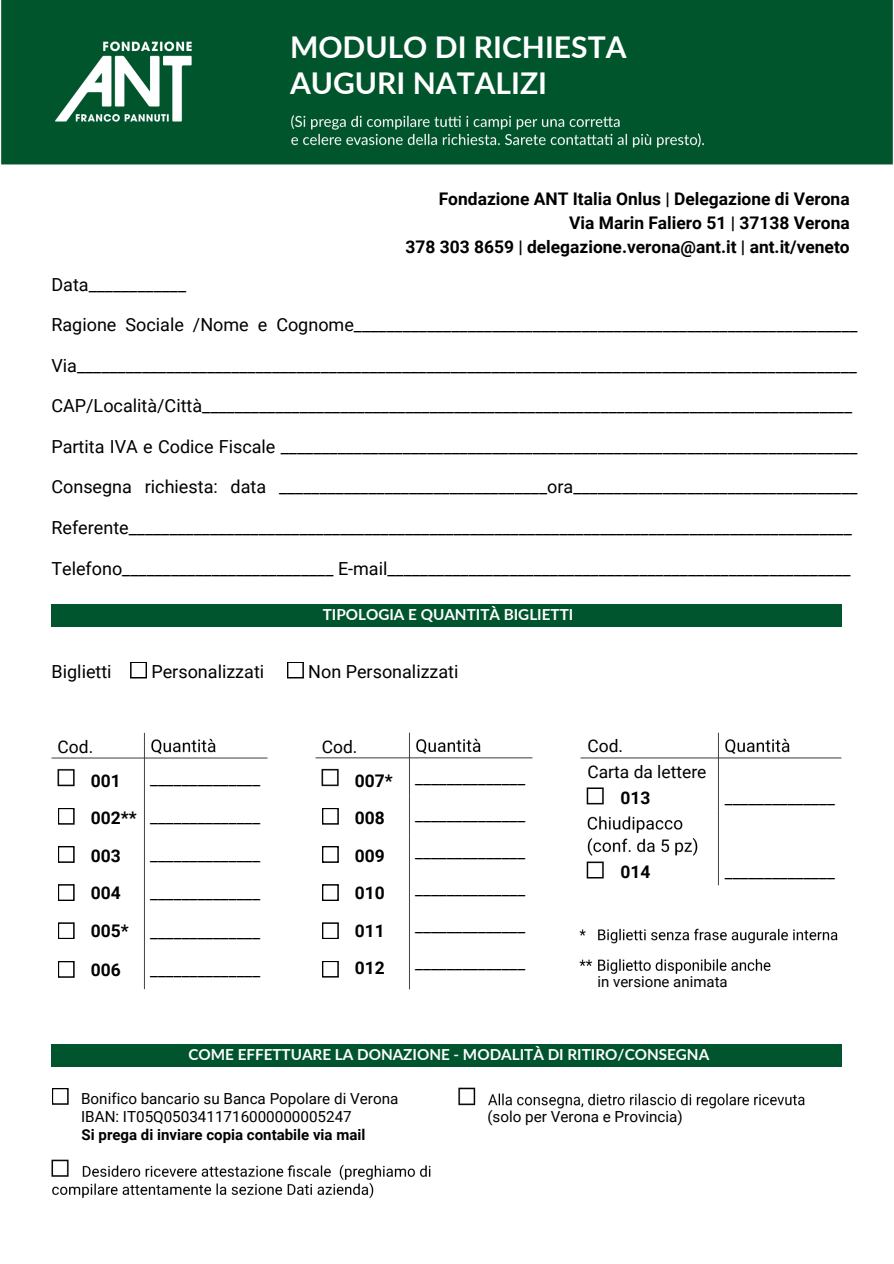
<style>
.page{position:relative;width:894px;height:1264px;background:#fff}
.page>*{position:absolute;margin:0;border:0;box-sizing:border-box;transform-origin:0 0}
.t1{font:700 30px/36px "Lato";color:#fff}
.t2{font:18px "Roboto";color:#000}
.t3{font:17.4px/38.2px "Roboto";color:#000;text-align:justify}
.t4{font:700 17.4px/37.8px "Roboto";color:#000}
.t5{font:700 15.3px "Lato";color:#fff}
.t6{font:15.15px "Roboto";color:#000}
.t7{font:700 15px "Roboto";color:#000}
.t8{font:15px "Roboto";color:#000}
</style>
<div class="page">
<svg style="left:52px;top:1088px;width:17px;height:16px"></svg>
<svg style="left:130px;top:662px;width:17px;height:16px"></svg>
<img style="left:51px;top:732px;width:217px;height:258px">
<svg style="left:287px;top:662px;width:17px;height:16px"></svg>
<img style="left:51px;top:1159px;width:380px;height:39px">
<img style="left:315px;top:732px;width:218px;height:258px">
<div style="left:52px;top:604px;width:789px;height:23px;background:#00552f"></div>
<div style="left:52px;top:1043px;width:789px;height:23px;background:#00552f"></div>
<img style="left:1px;top:0;width:892px;height:165px">
<img style="left:458px;top:1087px;width:347px;height:22px">
<img style="left:579px;top:928px;width:259px;height:16px">
<img style="left:579px;top:958px;width:192px;height:17px">
<img style="left:580px;top:732px;width:262px;height:154px">
<p class="t1" style="left:290px;top:29px;width:338px">MODULO DI RICHIESTA<br>AUGURI NATALIZI</p>
<p class="t4" style="left:405px;top:187px;width:445px;line-height:23.7px;text-align:right">Fondazione ANT Italia Onlus | Delegazione di Verona<br>Via Marin Faliero 51 | 37138 Verona<br>378 303 8659 | delegazione.verona@ant.it | ant.it/veneto</p>
<p class="t2" style="left:51px;top:274px;width:136px">Data____________</p>
<p class="t2" style="left:51px;top:315px;width:807px">Ragione Sociale /Nome e Cognome______________________________________________________________</p>
<p class="t2" style="left:51px;top:355px;width:806px">Via________________________________________________________________________________________________</p>
<p class="t2" style="left:51px;top:396px;width:802px">CAP/Località/Città________________________________________________________________________________</p>
<p class="t2" style="left:51px;top:436px;width:807px">Partita IVA e Codice Fiscale _______________________________________________________________________</p>
<p class="t2" style="left:51px;top:477px;width:807px">Consegna richiesta: data _________________________________ora___________________________________</p>
<p class="t2" style="left:51px;top:517px;width:801px">Referente_________________________________________________________________________________________</p>
<p class="t2" style="left:51px;top:558px;width:800px">Telefono__________________________ E-mail_________________________________________________________</p>
<h5 class="t5" style="left:323px;top:605px;width:252px">TIPOLOGIA E QUANTITÀ BIGLIETTI</h5>
<p class="t2" style="left:52px;top:661px;width:61px">Biglietti</p>
<p class="t2" style="left:151px;top:661px;width:114px">Personalizzati</p>
<p class="t2" style="left:308px;top:661px;width:152px">Non Personalizzati</p>
<p class="t3" style="left:58px;top:727px;width:37px">Cod.</p>
<p class="t4" style="left:91px;top:761px;width:47px">001<br>002**<br>003<br>004<br>005*<br>006</p>
<p class="t3" style="left:150px;top:759px;width:111px">______________ ______________ ______________ ______________ ______________ ______________</p>
<h2 class="t3" style="left:322px;top:727px;width:37px">Cod.</h2>
<h2 class="t4" style="left:355px;top:761px;width:39px">007*<br>008<br>009<br>010<br>011<br>012</h2>
<p class="t3" style="left:415px;top:759px;width:111px;line-height:37.2px">______________ ______________ ______________ ______________ ______________ ______________</p>
<p class="t3" style="left:587px;top:733px;width:120px;line-height:25.8px">Cod.<br>Carta da lettere</p>
<p class="t4" style="left:620px;top:779px;width:31px">013</p>
<h4 class="t3" style="left:724px;top:778px;width:111px">______________</h4>
<p class="t4" style="left:620px;top:853px;width:31px">014</p>
<p class="t3" style="left:724px;top:853px;width:111px">______________</p>
<h2 class="t8" style="left:597px;top:973px;width:132px">in versione animata</h2>
<h6 class="t5" style="left:188px;top:1044px;width:522px">COME EFFETTUARE LA DONAZIONE - MODALITÀ DI RITIRO/CONSEGNA</h6>
<p class="t6" style="left:81px;top:1089px;width:318px">Bonifico bancario su Banca Popolare di Verona</p>
<p class="t6" style="left:81px;top:1107px;width:272px">IBAN: IT05Q0503411716000000005247</p>
<p class="t6" style="left:487px;top:1107px;width:197px">(solo per Verona e Provincia)</p>
<p class="t7" style="left:82px;top:1125px;width:285px">Si prega di inviare copia contabile via mail</p>
</div>
